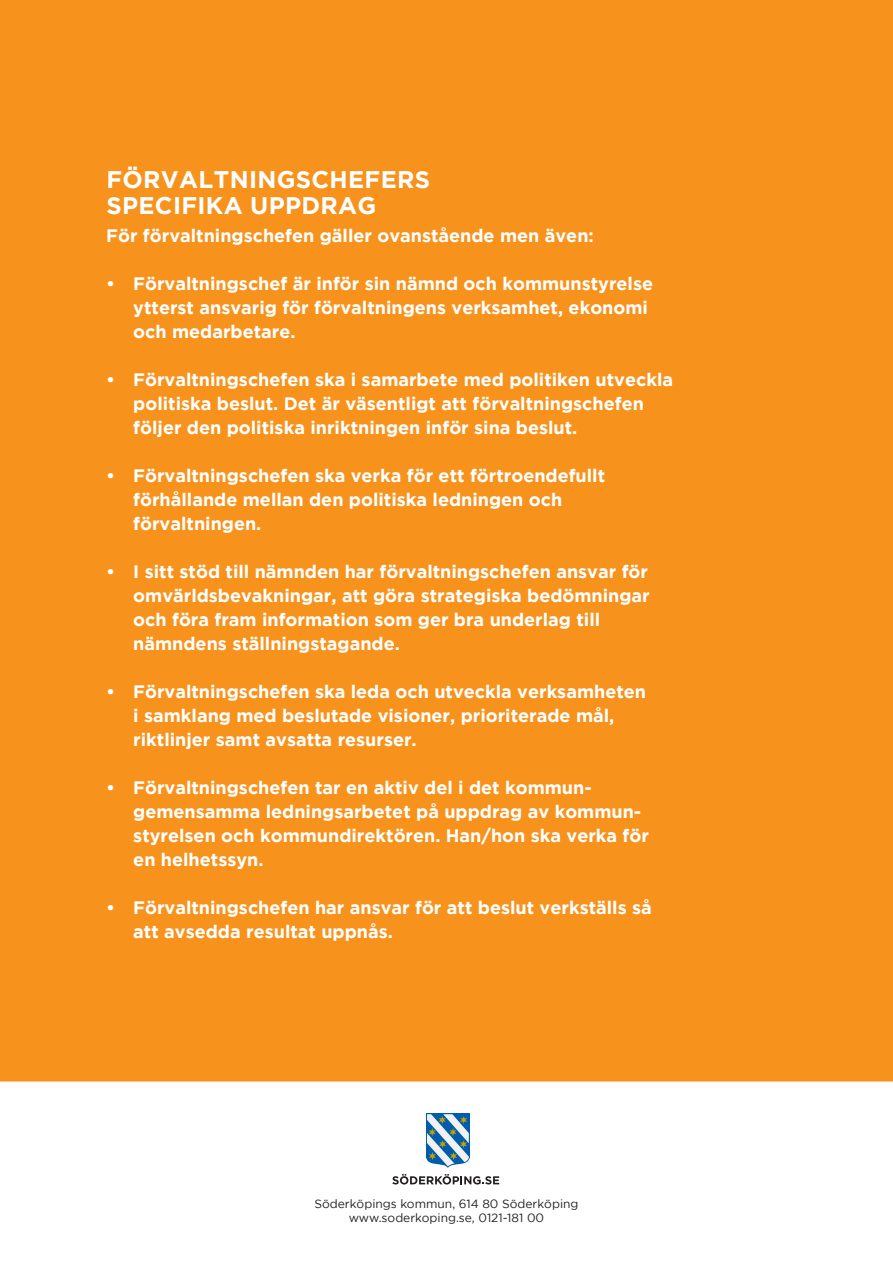
<style>
.page{position:relative;width:893px;height:1263px;background:#fff}
.page>*{position:absolute;margin:0;border:0;box-sizing:border-box;transform-origin:0 0}
.Rubrik{font:700 24px/26px "Gotham";letter-spacing:.015em;color:#fff}
.Brödtext{font:700 18px/24px "Gotham";color:#fff}
.t1{font:12px "Gotham";color:#231f20}
</style>
<div class="page">
<div style="left:426px;top:1113px;width:44px;height:44px;background:#015dab"></div>
<svg style="left:426px;top:1114px;width:44px;height:54px"></svg>
<svg style="left:392px;top:1174px;width:107px;height:10px"></svg>
<div style="left:0;top:0;width:893px;height:1082px;background:#f7931d"></div>
<p class="Rubrik" style="left:106px;top:166px;width:325px">FÖRVALTNINGSCHEFERS<br>SPECIFIKA UPPDRAG</p>
<p class="Brödtext" style="left:106px;top:223px;width:489px">För förvaltningschefen gäller ovanstående men även:</p>
<p class="Brödtext" style="left:133px;top:271px;width:521px;text-indent:-27px">• Förvaltningschef är inför sin nämnd och kommunstyrelse ytterst ansvarig för förvaltningens verksamhet, ekonomi och medarbetare.</p>
<p class="Brödtext" style="left:133px;top:367px;width:541px;text-indent:-27px">• Förvaltningschefen ska i samarbete med politiken utveckla politiska beslut. Det är väsentligt att förvaltningschefen följer den politiska inriktningen inför sina beslut.</p>
<p class="Brödtext" style="left:133px;top:463px;width:473px;text-indent:-27px">• Förvaltningschefen ska verka för ett förtroendefullt förhållande mellan den politiska ledningen och förvaltningen.</p>
<p class="Brödtext" style="left:133px;top:559px;width:518px;text-indent:-27px">• I sitt stöd till nämnden har förvaltningschefen ansvar för omvärldsbevakningar, att göra strategiska bedömningar och föra fram information som ger bra underlag till nämndens ställningstagande.</p>
<p class="Brödtext" style="left:133px;top:679px;width:514px;text-indent:-27px">• Förvaltningschefen ska leda och utveckla verksamheten i samklang med beslutade visioner, prioriterade mål, riktlinjer samt avsatta resurser.</p>
<p class="Brödtext" style="left:133px;top:775px;width:517px;text-indent:-27px">• Förvaltningschefen tar en aktiv del i det kommun&shy;gemensamma ledningsarbetet på uppdrag av kommun&shy;styrelsen och kommundirektören. Han/hon ska verka för en helhetssyn.</p>
<p class="Brödtext" style="left:133px;top:895px;width:520px;text-indent:-27px">• Förvaltningschefen har ansvar för att beslut verkställs så att avsedda resultat uppnås.</p>
<p class="t1" style="left:314px;top:1197px;width:266px">Söderköpings kommun, 614 80 Söderköping</p>
<p class="t1" style="left:349px;top:1211px;width:197px">www.soderkoping.se, 0121-181 00</p>
</div>
